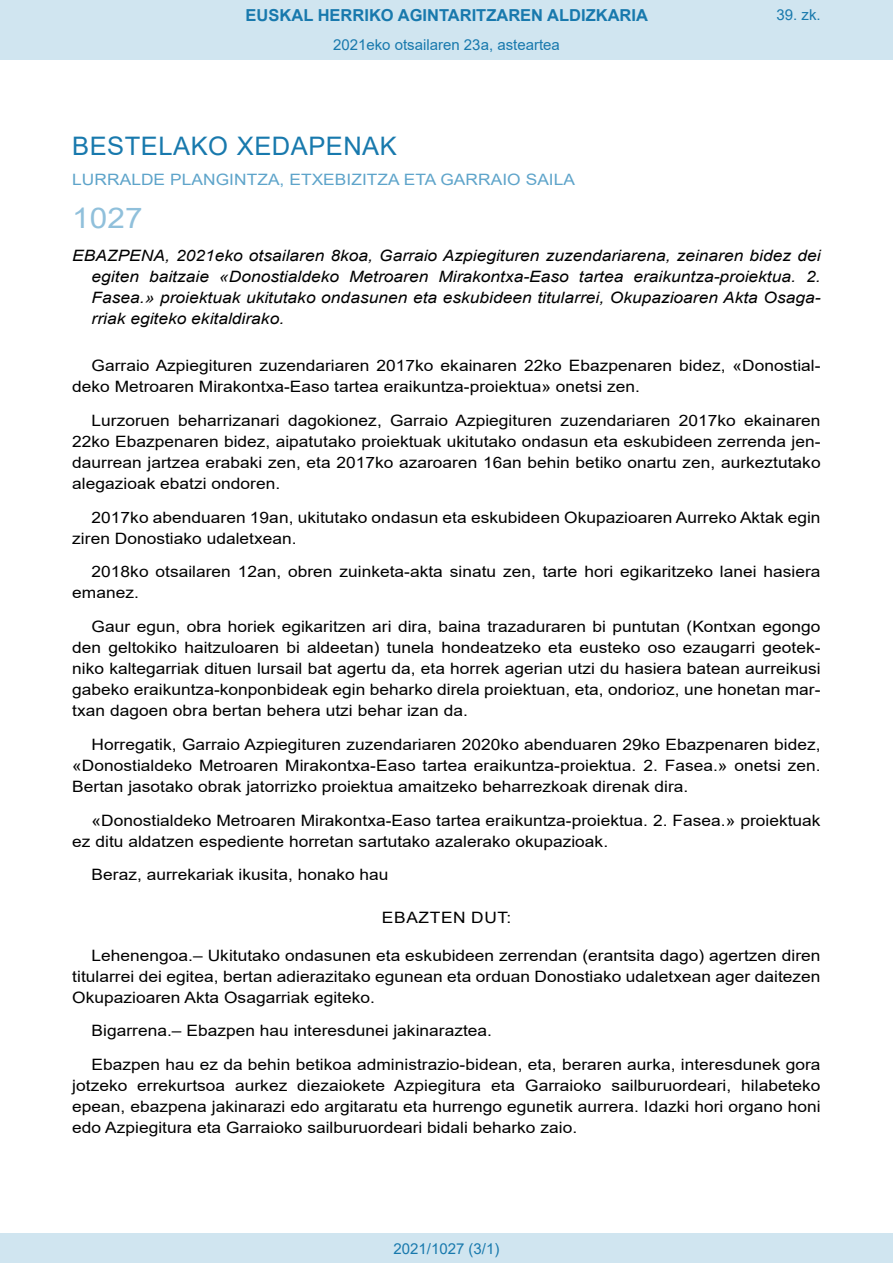
<style>
.page{position:relative;width:893px;height:1263px;background:#fff}
.page>*{position:absolute;margin:0;border:0;box-sizing:border-box;transform-origin:0 0}
.BOPVOrden{font:28.5px "Arial";color:#90c0db;scale:1.11 1}
.BOPVSeccion{font:25.5px "Arial";letter-spacing:.02em;color:#1879ad}
.t1{font:700 16.5px "Arial";color:#1879ad}
.BOPVDetalle{font:15.6px/21px "Arial";color:#000;text-align:justify;scale:1.11 1}
.BOPVTitulo{font:italic 15.6px/21px "Arial";color:#000;text-align:justify;scale:1.11 1}
.BOPVOrganismo{font:15.6px "Arial";letter-spacing:.005em;color:#5ea4ca;scale:1.11 1}
.BOPVClave{font:15.6px "Arial";letter-spacing:.035em;color:#000;scale:1.11 1}
.Paginacion_Centro{font:15px "Arial";color:#1879ad}
</style>
<div class="page">
<div style="left:0;top:0;width:893px;height:60px;background:#d0e5f0"></div>
<div style="left:0;top:1233px;width:893px;height:30px;background:#d0e5f0"></div>
<p class="t1" style="left:246px;top:3px;width:404px">EUSKAL HERRIKO AGINTARITZAREN ALDIZKARIA</p>
<p class="Paginacion_Centro" style="left:333px;top:35px;width:228px">2021eko otsailaren 23a, asteartea</p>
<p class="Paginacion_Centro" style="left:776px;top:5px;width:46px">39. zk.</p>
<p class="BOPVSeccion" style="left:72px;top:128px;width:326px">BESTELAKO XEDAPENAK</p>
<p class="BOPVOrganismo" style="left:72px;top:169px;width:454px">LURRALDE PLANGINTZA, ETXEBIZITZA ETA GARRAIO SAILA</p>
<p class="BOPVOrden" style="left:72px;top:198px;width:65px">1027</p>
<p class="BOPVTitulo" style="left:92px;top:246px;width:658px;text-indent:-19px">EBAZPENA, 2021eko otsailaren 8koa, Garraio Azpiegituren zuzendariarena, zeinaren bidez dei egiten baitzaie «Donostialdeko Metroaren Mirakontxa-Easo tartea eraikuntza-proiektua. 2.<br>Fasea.» proiektuak ukitutako ondasunen eta eskubideen titularrei, Okupazioaren Akta Osaga&shy;rriak egiteko ekitaldirako.</p>
<p class="BOPVDetalle" style="left:72px;top:355px;width:676px;text-indent:19px">Garraio Azpiegituren zuzendariaren 2017ko ekainaren 22ko Ebazpenaren bidez, «Donostial&shy;deko Metroaren Mirakontxa-Easo tartea eraikuntza-proiektua» onetsi zen.</p>
<p class="BOPVDetalle" style="left:72px;top:410px;width:676px;text-indent:19px">Lurzoruen beharrizanari dagokionez, Garraio Azpiegituren zuzendariaren 2017ko ekainaren 22ko Ebazpenaren bidez, aipatutako proiektuak ukitutako ondasun eta eskubideen zerrenda jen&shy;daurrean jartzea erabaki zen, eta 2017ko azaroaren 16an behin betiko onartu zen, aurkeztutako alegazioak ebatzi ondoren.</p>
<p class="BOPVDetalle" style="left:72px;top:506px;width:676px;text-indent:19px">2017ko abenduaren 19an, ukitutako ondasun eta eskubideen Okupazioaren Aurreko Aktak egin ziren Donostiako udaletxean.</p>
<p class="BOPVDetalle" style="left:72px;top:561px;width:676px;text-indent:19px">2018ko otsailaren 12an, obren zuinketa-akta sinatu zen, tarte hori egikaritzeko lanei hasiera emanez.</p>
<p class="BOPVDetalle" style="left:72px;top:616px;width:676px;text-indent:19px">Gaur egun, obra horiek egikaritzen ari dira, baina trazaduraren bi puntutan (Kontxan egongo den geltokiko haitzuloaren bi aldeetan) tunela hondeatzeko eta eusteko oso ezaugarri geotek&shy;niko kaltegarriak dituen lursail bat agertu da, eta horrek agerian utzi du hasiera batean aurreikusi gabeko eraikuntza-konponbideak egin beharko direla proiektuan, eta, ondorioz, une honetan mar&shy;txan dagoen obra bertan behera utzi behar izan da.</p>
<p class="BOPVDetalle" style="left:72px;top:734px;width:676px;text-indent:19px">Horregatik, Garraio Azpiegituren zuzendariaren 2020ko abenduaren 29ko Ebazpenaren bidez, «Donostialdeko Metroaren Mirakontxa-Easo tartea eraikuntza-proiektua. 2. Fasea.» onetsi zen.<br>Bertan jasotako obrak jatorrizko proiektua amaitzeko beharrezkoak direnak dira.</p>
<p class="BOPVDetalle" style="left:72px;top:809px;width:676px;text-indent:19px">«Donostialdeko Metroaren Mirakontxa-Easo tartea eraikuntza-proiektua. 2. Fasea.» proiektuak ez ditu aldatzen espediente horretan sartutako azalerako okupazioak.</p>
<p class="BOPVDetalle" style="left:92px;top:864px;width:269px">Beraz, aurrekariak ikusita, honako hau</p>
<p class="BOPVClave" style="left:382px;top:906px;width:118px">EBAZTEN DUT:</p>
<p class="BOPVDetalle" style="left:72px;top:944px;width:676px;text-indent:19px">Lehenengoa.– Ukitutako ondasunen eta eskubideen zerrendan (erantsita dago) agertzen diren titularrei dei egitea, bertan adierazitako egunean eta orduan Donostiako udaletxean ager daitezen Okupazioaren Akta Osagarriak egiteko.</p>
<p class="BOPVDetalle" style="left:92px;top:1020px;width:362px">Bigarrena.– Ebazpen hau interesdunei jakinaraztea.</p>
<p class="BOPVDetalle" style="left:72px;top:1054px;width:676px;text-indent:19px">Ebazpen hau ez da behin betikoa administrazio-bidean, eta, beraren aurka, interesdunek gora jotzeko errekurtsoa aurkez diezaiokete Azpiegitura eta Garraioko sailburuordeari, hilabeteko epean, ebazpena jakinarazi edo argitaratu eta hurrengo egunetik aurrera. Idazki hori organo honi edo Azpiegitura eta Garraioko sailburuordeari bidali beharko zaio.</p>
<p class="Paginacion_Centro" style="left:393px;top:1238px;width:107px">2021/1027 (3/1)</p>
</div>
